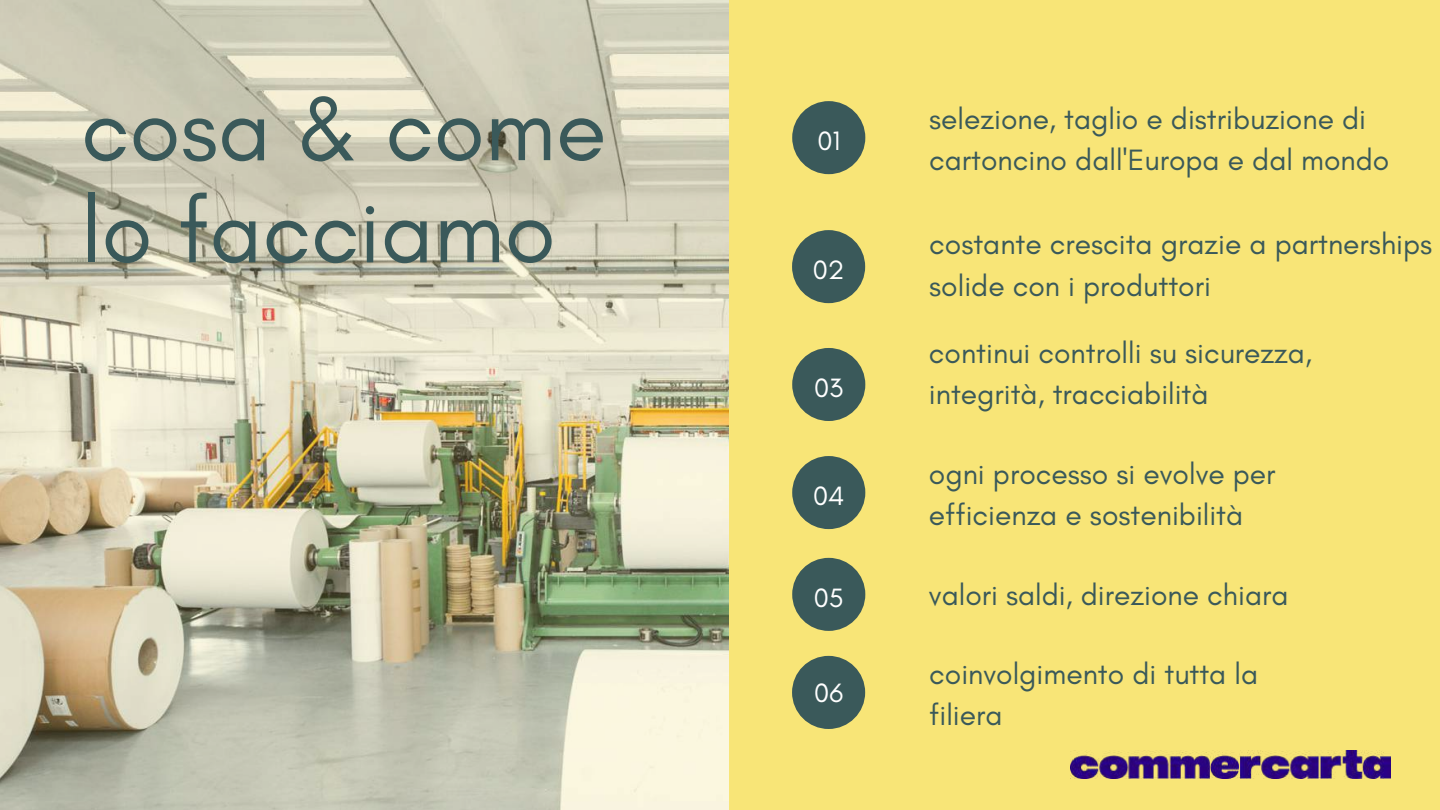
<style>
.page{position:relative;width:1440px;height:810px;background:#f8e577}
.page>*{position:absolute;margin:0;border:0;box-sizing:border-box;transform-origin:0 0}
.t1{font:93px/102px "Glacial Indifference";color:#3a595a}
.t2{font:30px/41.2px "Glacial Indifference";color:#3a595a}
.t3{font:27px "Glacial Indifference";color:#fff}
</style>
<div class="page">
<div style="left:792px;top:101px;width:73px;height:73px;background:#3a595a;border-radius:50%"></div>
<div style="left:792px;top:348px;width:73px;height:73px;background:#3a595a;border-radius:50%"></div>
<div style="left:792px;top:456px;width:73px;height:73px;background:#3a595a;border-radius:50%"></div>
<img style="left:0;top:0;width:728px;height:810px">
<div style="left:792px;top:558px;width:73px;height:73px;background:#3a595a;border-radius:50%"></div>
<div style="left:792px;top:656px;width:73px;height:73px;background:#3a595a;border-radius:50%"></div>
<div style="left:792px;top:230px;width:73px;height:73px;background:#3a595a;border-radius:50%"></div>
<img style="left:1071px;top:750px;width:319px;height:28px">
<h1 class="t1" style="left:81px;top:77px;width:527px">cosa &amp; come lo facciamo</h1>
<p class="t3" style="left:817px;top:124px;width:24px">01</p>
<p class="t3" style="left:813px;top:253px;width:33px">02</p>
<p class="t3" style="left:814px;top:371px;width:31px">03</p>
<p class="t3" style="left:813px;top:479px;width:33px">04</p>
<p class="t3" style="left:814px;top:581px;width:31px">05</p>
<p class="t3" style="left:814px;top:676px;width:30px">06</p>
<p class="t2" style="left:929px;top:98px;width:462px">selezione, taglio e distribuzione di cartoncino dall'Europa e dal mondo</p>
<p class="t2" style="left:929px;top:223px;width:505px">costante crescita grazie a partnerships solide con i produttori</p>
<p class="t2" style="left:929px;top:332px;width:385px">continui controlli su sicurezza, integrità, tracciabilità</p>
<p class="t2" style="left:929px;top:453px;width:348px">ogni processo si evolve per efficienza e sostenibilità</p>
<p class="t2" style="left:929px;top:573px;width:361px">valori saldi, direzione chiara</p>
<p class="t2" style="left:929px;top:653px;width:330px">coinvolgimento di tutta la filiera</p>
</div>
